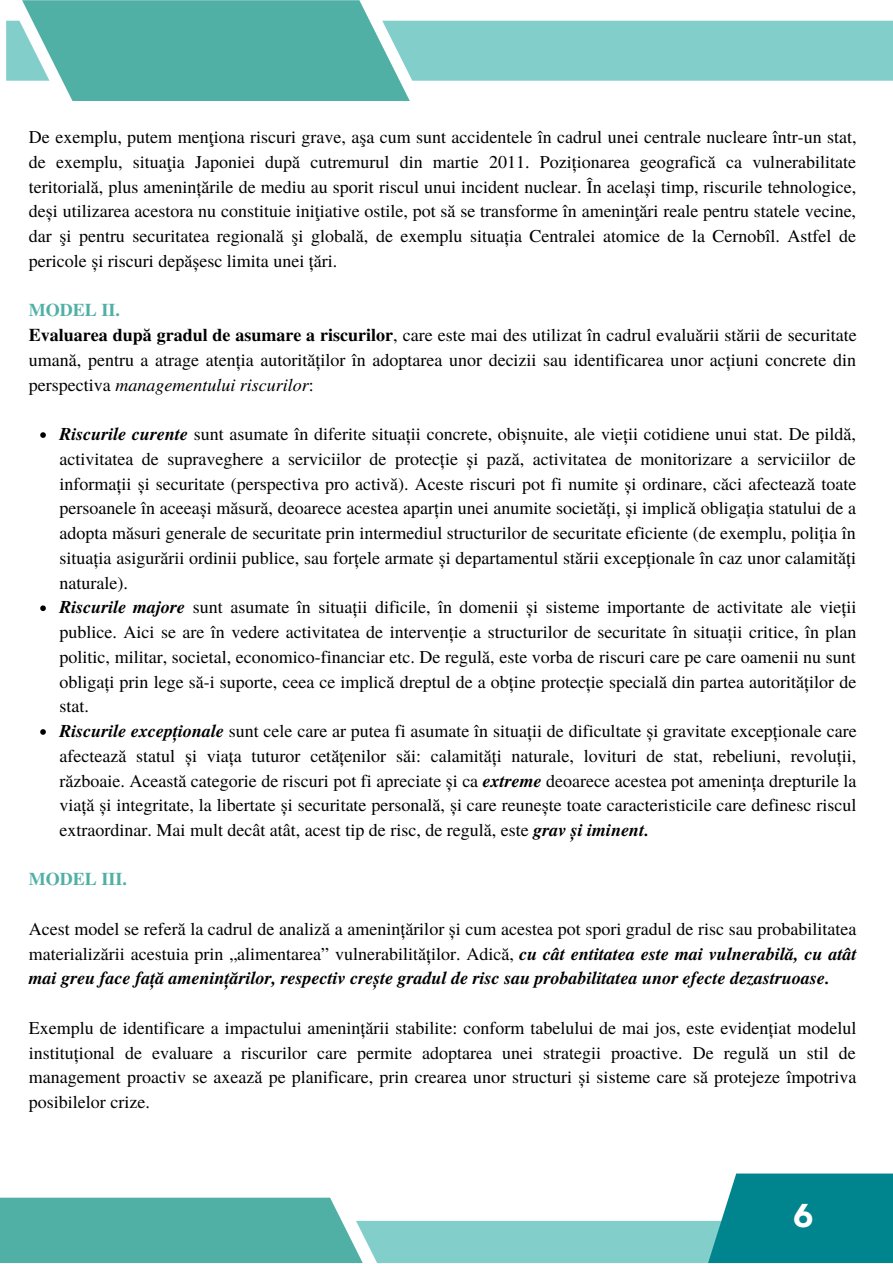
<style>
.page{position:relative;width:893px;height:1264px;background:#fff}
.page>*{position:absolute;margin:0;border:0;box-sizing:border-box;transform-origin:0 0}
.t1{font:700 33px "Garet";color:#fff}
.t2{font:18px/24.8px "Te X Gyre Termes";color:#000;text-align:justify}
.t3{font:700 18px "Te X Gyre Termes";color:#50b0a6}
.s1{font-weight:700;color:#50b0a6}
.s2{font-weight:700}
.s3{font-style:italic}
.s4{font-weight:700;font-style:italic}
</style>
<div class="page">
<svg style="left:6px;top:0;width:886px;height:101px"></svg>
<svg style="left:0;top:1173px;width:892px;height:89px"></svg>
<svg style="left:40px;top:432px;width:6px;height:6px"></svg>
<svg style="left:40px;top:605px;width:6px;height:6px"></svg>
<svg style="left:40px;top:729px;width:6px;height:5px"></svg>
<p class="t2" style="left:29px;top:124px;width:829px">De exemplu, putem menţiona riscuri grave, aşa cum sunt accidentele în cadrul unei centrale nucleare într-un stat, de exemplu, situaţia Japoniei după cutremurul din martie 2011. Poziționarea geografică ca vulnerabilitate teritorială, plus amenințările de mediu au sporit riscul unui incident nuclear. În același timp, riscurile tehnologice, deși utilizarea acestora nu constituie iniţiative ostile, pot să se transforme în ameninţări reale pentru statele vecine, dar şi pentru securitatea regională şi globală, de exemplu situația Centralei atomice de la Cernobîl. Astfel de pericole și riscuri depășesc limita unei țări.</p>
<p class="t2" style="left:29px;top:297px;width:829px;text-align:left"><span class="s1">MODEL II.<br></span><span class="s2">Evaluarea după gradul de asumare a riscurilor</span>, care este mai des utilizat în cadrul evaluării stării de securitate umană, pentru a atrage atenția autorităților în adoptarea unor decizii sau identificarea unor acțiuni concrete din perspectiva <span class="s3">managementului riscurilor</span>:</p>
<p class="t2" style="left:60px;top:421px;width:798px;text-align:left"><span class="s4">Riscurile curente</span> sunt asumate în diferite situații concrete, obișnuite, ale vieții cotidiene unui stat. De pildă, activitatea de supraveghere a serviciilor de protecție și pază, activitatea de monitorizare a serviciilor de informații și securitate (perspectiva pro activă). Aceste riscuri pot fi numite și ordinare, căci afectează toate persoanele în aceeași măsură, deoarece acestea aparțin unei anumite societăți, și implică obligația statului de a adopta măsuri generale de securitate prin intermediul structurilor de securitate eficiente (de exemplu, poliția în situația asigurării ordinii publice, sau forțele armate și departamentul stării excepționale în caz unor calamități naturale).<br><span class="s4">Riscurile majore</span> sunt asumate în situații dificile, în domenii și sisteme importante de activitate ale vieții publice. Aici se are în vedere activitatea de intervenție a structurilor de securitate în situații critice, în plan politic, militar, societal, economico-financiar etc. De regulă, este vorba de riscuri care pe care oamenii nu sunt obligați prin lege să-i suporte, ceea ce implică dreptul de a obține protecție specială din partea autorităților de stat.<br><span class="s4">Riscurile excepționale</span> sunt cele care ar putea fi asumate în situații de dificultate și gravitate excepționale care afectează statul și viața tuturor cetățenilor săi: calamități naturale, lovituri de stat, rebeliuni, revoluții, războaie. Această categorie de riscuri pot fi apreciate și ca <span class="s4">extreme</span> deoarece acestea pot amenința drepturile la viață și integritate, la libertate și securitate personală, și care reunește toate caracteristicile care definesc riscul extraordinar. Mai mult decât atât, acest tip de risc, de regulă, este <span class="s4">grav și iminent.</span></p>
<p class="t3" style="left:29px;top:865px;width:99px">MODEL III.</p>
<p class="t2" style="left:29px;top:915px;width:829px">Acest model se referă la cadrul de analiză a amenințărilor și cum acestea pot spori gradul de risc sau probabilitatea materializării acestuia prin „alimentarea” vulnerabilităților. Adică, <span class="s4">cu cât entitatea este mai vulnerabilă, cu atât mai greu face față amenințărilor, respectiv crește gradul de risc sau probabilitatea unor efecte dezastruoase.</span></p>
<p class="t2" style="left:29px;top:1014px;width:828px">Exemplu de identificare a impactului amenințării stabilite: conform tabelului de mai jos, este evidențiat modelul instituțional de evaluare a riscurilor care permite adoptarea unei strategii proactive. De regulă un stil de management proactiv se axează pe planificare, prin crearea unor structuri și sisteme care să protejeze împotriva posibilelor crize.</p>
<h1 class="t1" style="left:792px;top:1191px;width:23px">6</h1>
</div>
